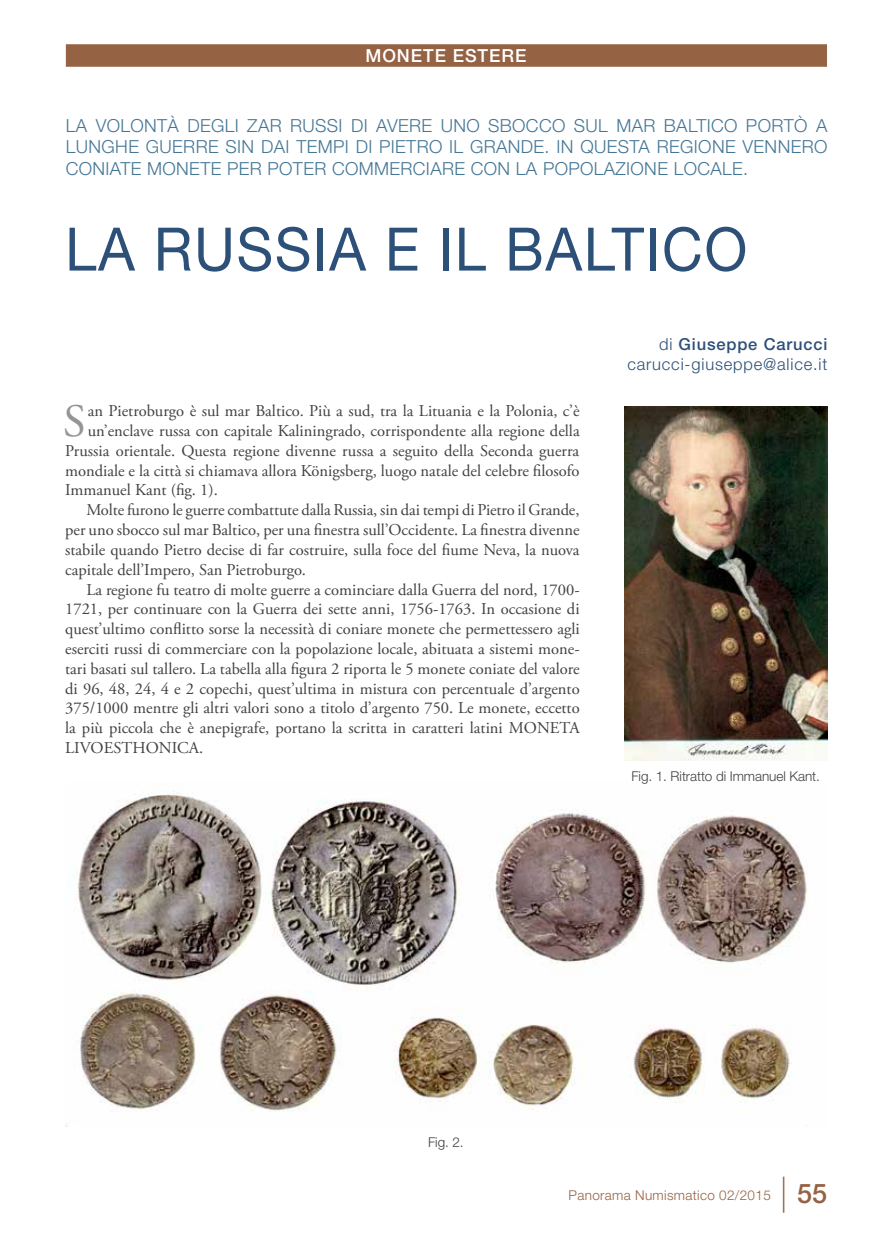
<style>
.page{position:relative;width:893px;height:1234px;background:#fff}
.page>*{position:absolute;margin:0;border:0;box-sizing:border-box;transform-origin:0 0}
.t1{font:60px "Helvetica Neue";letter-spacing:.03em;color:#2d5078;scale:.94 1}
.t2{font:46.35px "Adobe Garamond Pro";color:#939598}
.t3{font:100 36px "Helvetica Neue";color:#956244}
.t4{font:500 27px "Helvetica Neue";color:#956244}
.t5{font:300 18px/21.6px "Helvetica Neue";letter-spacing:.02em;color:#447695;text-align:justify}
.t6{font:500 18px "Helvetica Neue";letter-spacing:.05em;color:#fff}
.t7{font:16.5px "Adobe Garamond Pro";color:#414042}
.t8{font:300 16.5px/19.8px "Helvetica Neue";letter-spacing:.05em;color:#2d5078;text-align:right}
.t9{font:300 13.5px "Helvetica Neue";letter-spacing:-.005em;color:#414042}
.t10{font:300 13.5px "Helvetica Neue";letter-spacing:.025em;color:#956244}
.s1{font-weight:500}
</style>
<div class="page">
<img style="left:65px;top:791px;width:743px;height:335px">
<img style="left:624px;top:406px;width:203px;height:354px">
<div style="left:66px;top:44px;width:761px;height:23px;background:#956244"></div>
<p class="t6" style="left:365px;top:44px;width:162px">MONETE ESTERE</p>
<p class="t5" style="left:66px;top:114px;width:763px">LA VOLONTÀ DEGLI ZAR RUSSI DI AVERE UNO SBOCCO SUL MAR BALTICO PORTÒ A LUNGHE GUERRE SIN DAI TEMPI DI PIETRO IL GRANDE. IN QUESTA REGIONE VENNERO CONIATE MONETE PER POTER COMMERCIARE CON LA POPOLAZIONE LOCALE.</p>
<h1 class="t1" style="left:65px;top:213px;width:727px">LA RUSSIA E IL BALTICO</h1>
<h2 class="t2" style="left:63px;top:393px;width:24px">S</h2>
<p class="t7" style="left:88px;top:401px;width:493px">an Pietroburgo è sul mar Baltico. Più a sud, tra la Lituania e la Polonia, c’è</p>
<p class="t7" style="left:88px;top:421px;width:493px">un’enclave russa con capitale Kaliningrado, corrispondente alla regione della</p>
<p class="t7" style="left:65px;top:440px;width:516px">Prussia orientale. Questa regione divenne russa a seguito della Seconda guerra</p>
<p class="t7" style="left:65px;top:460px;width:516px">mondiale e la città si chiamava allora Königsberg, luogo natale del celebre filosofo</p>
<p class="t7" style="left:65px;top:480px;width:154px">Immanuel Kant (fig. 1).</p>
<p class="t7" style="left:86px;top:500px;width:494px">Molte furono le guerre combattute dalla Russia, sin dai tempi di Pietro il Grande,</p>
<p class="t7" style="left:65px;top:520px;width:516px">per uno sbocco sul mar Baltico, per una finestra sull’Occidente. La finestra divenne</p>
<p class="t7" style="left:65px;top:539px;width:516px">stabile quando Pietro decise di far costruire, sulla foce del fiume Neva, la nuova</p>
<p class="t7" style="left:65px;top:559px;width:242px">capitale dell’Impero, San Pietroburgo.</p>
<p class="t7" style="left:86px;top:579px;width:495px">La regione fu teatro di molte guerre a cominciare dalla Guerra del nord, 1700-</p>
<p class="t7" style="left:65px;top:599px;width:516px">1721, per continuare con la Guerra dei sette anni, 1756-1763. In occasione di</p>
<p class="t7" style="left:65px;top:619px;width:516px">quest’ultimo conflitto sorse la necessità di coniare monete che permettessero agli</p>
<p class="t7" style="left:65px;top:638px;width:516px">eserciti russi di commerciare con la popolazione locale, abituata a sistemi mone-</p>
<p class="t7" style="left:65px;top:658px;width:516px">tari basati sul tallero. La tabella alla figura 2 riporta le 5 monete coniate del valore</p>
<p class="t7" style="left:65px;top:678px;width:516px">di 96, 48, 24, 4 e 2 copechi, quest’ultima in mistura con percentuale d’argento</p>
<p class="t7" style="left:65px;top:698px;width:516px">375/1000 mentre gli altri valori sono a titolo d’argento 750. Le monete, eccetto</p>
<p class="t7" style="left:65px;top:718px;width:516px">la più piccola che è anepigrafe, portano la scritta in caratteri latini MONETA</p>
<p class="t7" style="left:65px;top:737px;width:139px">LIVOESTHONICA.</p>
<p class="t8" style="left:627px;top:334px;width:201px">di <span class="s1">Giuseppe Carucci </span>carucci-giuseppe@alice.it</p>
<p class="t9" style="left:631px;top:768px;width:190px">Fig. 1. Ritratto di Immanuel Kant.</p>
<p class="t9" style="left:428px;top:1133px;width:37px">Fig. 2.</p>
<p class="t10" style="left:569px;top:1186px;width:204px">Panorama Numismatico 02/2015</p>
<h3 class="t3" style="left:780px;top:1170px;width:9px">|</h3>
<h3 class="t4" style="left:797px;top:1176px;width:32px">55</h3>
</div>
